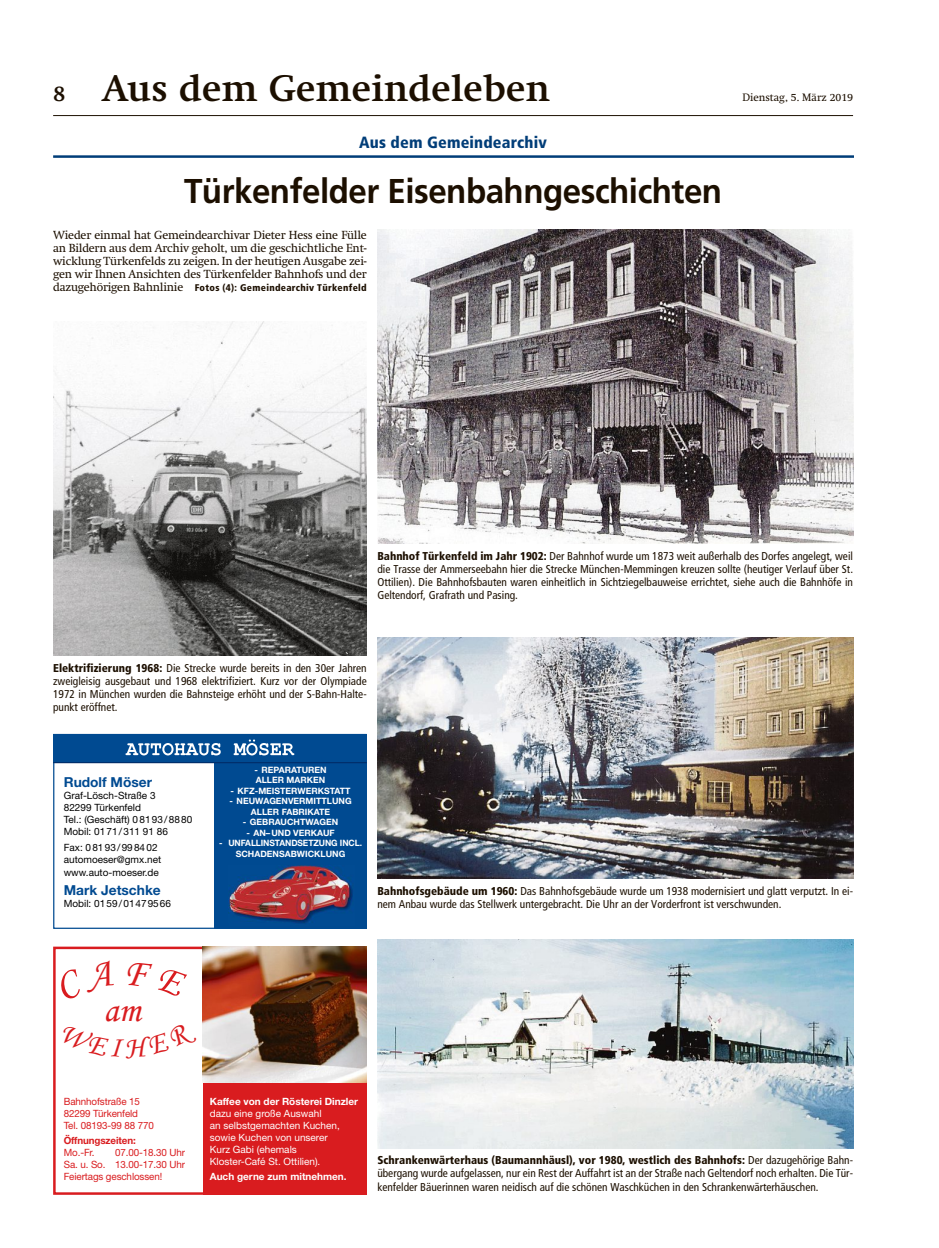
<style>
.page{position:relative;width:939px;height:1248px;background:#fff}
.page>*{position:absolute;margin:0;border:0;box-sizing:border-box;transform-origin:0 0}
.t1{font:700 36.25px "Swift";letter-spacing:.01em;color:#1c0f00}
.t2{font:36px "Monotype Corsiva";color:#d91c1f}
.t3{font:700 34.38px "Frutiger";letter-spacing:-.015em;color:#1c0f00;scale:.96 1}
.t4{font:900 condensed 16.25px "Frutiger";letter-spacing:.01em;color:#003d78}
.t5{font:700 13.75px "Helvetica Neue LT Std";color:#004a91}
.t6{font:11.62px/13.1px "Swift";letter-spacing:-.015em;color:#1c0f00;text-align:justify}
.t7{font:condensed 11.38px/13.1px "Frutiger";color:#1c0f00;text-align:justify}
.t8{font:10.62px "Swift";color:#1c0f00}
.t9{font:10px/12px "Helvetica Neue LT Std";color:#000}
.t10{font:10px/12px "Helvetica Neue LT Std";letter-spacing:-.01em;color:#d91c1f}
.t11{font:10px/12px "Helvetica Neue LT Std";color:#fff}
.t12{font:700 10px "Helvetica Neue LT Std";color:#fff}
.t13{font:700 10px "Helvetica Neue LT Std";letter-spacing:-.01em;color:#d91c1f}
.t14{font:900 condensed 9.75px "Frutiger";letter-spacing:.03em;color:#1c0f00}
.t15{font:700 8.75px/10.5px "Helvetica Neue LT Std";color:#fff;text-align:center}
.s1{font-size:21.25px}
.s2{font-family:"Swift";font-weight:400;font-stretch:normal;font-size:11.62px}
.s3{font-weight:900}
</style>
<div class="page">
<hr style="left:53px;top:115px;width:800px;height:1px;background:#1c0f00">
<hr style="left:53px;top:155px;width:800px;height:3px;background:#003d78">
<img style="left:53px;top:322px;width:314px;height:333px">
<img style="left:377px;top:230px;width:476px;height:313px">
<img style="left:377px;top:939px;width:476px;height:208px">
<img style="left:377px;top:637px;width:476px;height:241px">
<div style="left:53px;top:733px;width:314px;height:29px;background:#004a91"></div>
<div style="left:214px;top:762px;width:153px;height:166px;background:#004a91"></div>
<img style="left:228px;top:865px;width:125px;height:57px">
<hr style="left:53px;top:762px;width:314px;height:1px;background:#002963">
<svg style="left:125px;top:739px;width:169px;height:16px"></svg>
<div style="left:203px;top:946px;width:164px;height:248px;background:#d91c1f"></div>
<div style="left:53px;top:946px;width:314px;height:248px;border:2px solid #d91c1f"></div>
<img style="left:203px;top:946px;width:164px;height:135px">
<h1 class="t1" style="left:53px;top:75px;width:498px"><span class="s1">8</span> Aus dem Gemeindeleben</h1>
<h3 class="t4" style="left:359px;top:136px;width:189px">Aus dem Gemeindearchiv</h3>
<h3 class="t3" style="left:184px;top:179px;width:562px">Türkenfelder Eisenbahngeschichten</h3>
<p class="t6" style="left:53px;top:229px;width:315px">Wieder einmal hat Gemeindearchivar Dieter Hess eine Fülle an Bildern aus dem Archiv geholt, um die geschichtliche Ent&shy;wicklung Türkenfelds zu zeigen. In der heutigen Ausgabe zei&shy;gen wir Ihnen Ansichten des Türkenfelder Bahnhofs und der</p>
<p class="t14" style="left:53px;top:284px;width:315px"><span class="s2">dazugehörigen Bahnlinie</span> Fotos (4): Gemeindearchiv Türkenfeld</p>
<p class="t8" style="left:742px;top:94px;width:112px">Dienstag, 5. März 2019</p>
<p class="t7" style="left:377px;top:550px;width:477px"><span class="s3">Bahnhof Türkenfeld im Jahr 1902:</span> Der Bahnhof wurde um 1873 weit außerhalb des Dorfes angelegt, weil die Trasse der Ammerseebahn hier die Strecke München-Memmingen kreuzen sollte (heutiger Verlauf über St.<br>Ottilien). Die Bahnhofsbauten waren einheitlich in Sichtziegelbauweise errichtet, siehe auch die Bahnhöfe in Geltendorf, Grafrath und Pasing.</p>
<p class="t7" style="left:53px;top:662px;width:315px"><span class="s3">Elektrifizierung 1968:</span> Die Strecke wurde bereits in den 30er Jahren zweigleisig ausgebaut und 1968 elektrifiziert. Kurz vor der Olympiade 1972 in München wurden die Bahnsteige erhöht und der S-Bahn-Halte&shy;punkt eröffnet.</p>
<p class="t5" style="left:64px;top:777px;width:90px">Rudolf Möser</p>
<p class="t9" style="left:64px;top:790px;width:130px">Graf-Lösch-Straße 3<br>82299 Türkenfeld<br>Tel.: (Geschäft) 08193/8880<br>Mobil: 0171/311 91 86</p>
<p class="t9" style="left:64px;top:842px;width:99px">Fax: 08193/998402 automoeser@gmx.net</p>
<p class="t9" style="left:64px;top:867px;width:97px">www.auto-moeser.de</p>
<p class="t5" style="left:64px;top:885px;width:99px">Mark Jetschke</p>
<p class="t9" style="left:64px;top:898px;width:109px">Mobil: 0159/01479566</p>
<p class="t15" style="left:254px;top:765px;width:74px;text-align:left">- REPARATUREN<br>ALLER MARKEN</p>
<p class="t15" style="left:231px;top:786px;width:122px">- KFZ-MEISTERWERKSTATT</p>
<p class="t15" style="left:230px;top:796px;width:124px">- NEUWAGENVERMITTLUNG<br>ALLER FABRIKATE</p>
<p class="t15" style="left:243px;top:817px;width:97px">- GEBRAUCHTWAGEN</p>
<p class="t15" style="left:246px;top:828px;width:90px">- AN–UND VERKAUF</p>
<p class="t15" style="left:219px;top:838px;width:145px">- UNFALLINSTANDSETZUNG INCL.<br>SCHADENSABWICKLUNG</p>
<p class="t7" style="left:377px;top:885px;width:477px"><span class="s3">Bahnhofsgebäude um 1960:</span> Das Bahnhofsgebäude wurde um 1938 modernisiert und glatt verputzt. In ei&shy;nem Anbau wurde das Stellwerk untergebracht. Die Uhr an der Vorderfront ist verschwunden.</p>
<h2 class="t2" style="left:104px;top:987px;width:39px">am</h2>
<p class="t10" style="left:64px;top:1095px;width:92px">Bahnhofstraße 15<br>82299 Türkenfeld<br>Tel. 08193-99 88 770</p>
<p class="t13" style="left:64px;top:1136px;width:74px">Öffnungszeiten:</p>
<p class="t10" style="left:64px;top:1147px;width:32px">Mo.-Fr.</p>
<p class="t10" style="left:64px;top:1147px;width:123px;text-align:justify;text-indent:51px">07.00-18.30 Uhr Sa. u. So. 13.00-17.30 Uhr Feiertags geschlossen!</p>
<p class="t12" style="left:210px;top:1097px;width:150px">Kaffee von der Rösterei Dinzler</p>
<p class="t11" style="left:210px;top:1107px;width:132px">dazu eine große Auswahl<br>an selbstgemachten Kuchen, sowie Kuchen von unserer<br>Kurz Gabi (ehemals<br>Kloster-Café St. Ottilien).</p>
<p class="t12" style="left:210px;top:1172px;width:138px">Auch gerne zum mitnehmen.</p>
<p class="t7" style="left:377px;top:1154px;width:477px"><span class="s3">Schrankenwärterhaus (Baumannhäusl), vor 1980, westlich des Bahnhofs:</span> Der dazugehörige Bahn&shy;übergang wurde aufgelassen, nur ein Rest der Auffahrt ist an der Straße nach Geltendorf noch erhalten. Die Tür&shy;kenfelder Bäuerinnen waren neidisch auf die schönen Waschküchen in den Schrankenwärterhäuschen.</p>
</div>
